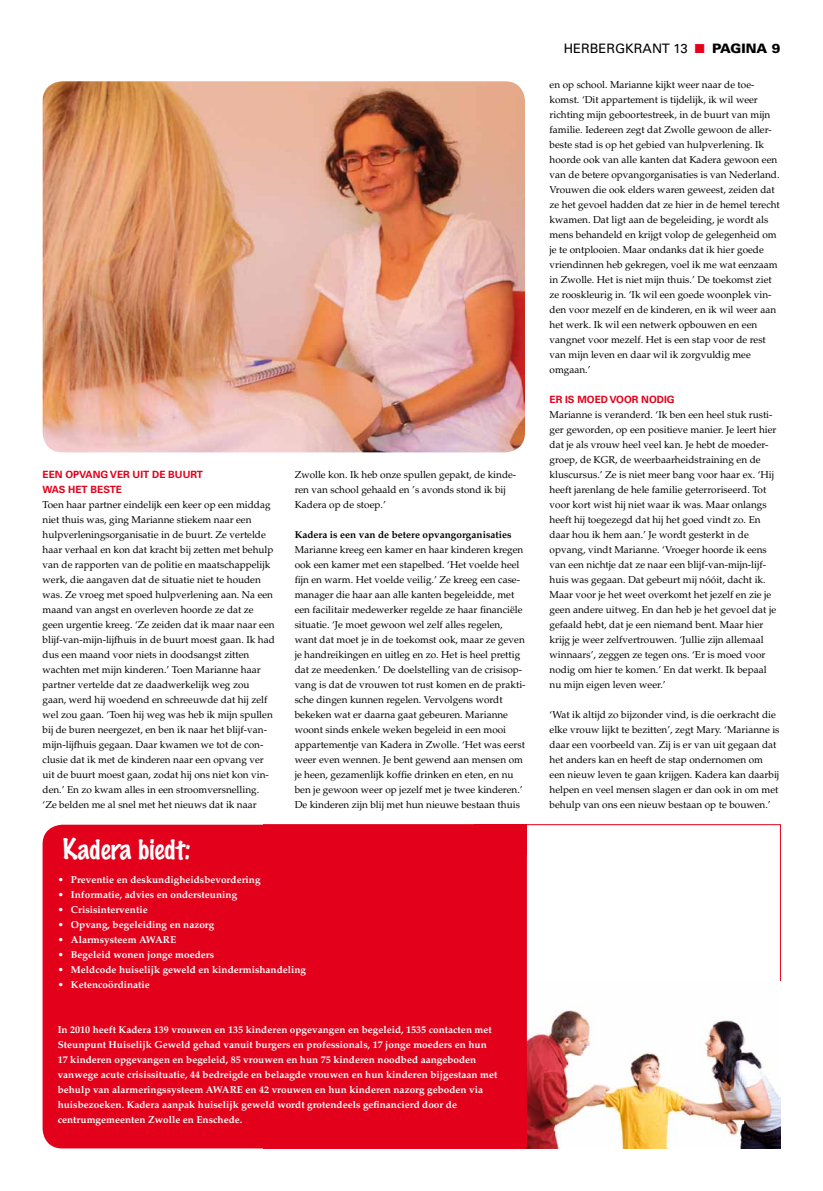
<style>
.page{position:relative;width:823px;height:1191px;background:#fff}
.page>*{position:absolute;margin:0;border:0;box-sizing:border-box;transform-origin:0 0}
.t1{font:100 26px "Marker Felt";color:#fff}
.t2{font:13px "Univers";color:#000}
.t3{font:10px/15px "Palatino";color:#000}
.t4{font:700 10px/15px "Palatino";color:#fff}
.t5{font:700 10px/15px "Univers";color:#e2001a}
.t6{font:700 10px "Palatino";color:#000}
.s1{color:#e2001a}
.s2{font-weight:900}
</style>
<div class="page">
<div style="left:263px;top:824px;width:517px;height:325px;background:#fff;border:1px solid #e2001a"></div>
<img style="left:43px;top:81px;width:481px;height:371px">
<img style="left:526px;top:981px;width:254px;height:167px">
<div style="left:43px;top:824px;width:483px;height:324px;background:#e2001a;border-radius:20px"></div>
<div style="left:481px;top:1121px;width:45px;height:27px;background:#e2001a"></div>
<div style="left:474px;top:824px;width:52px;height:31px;background:#e2001a"></div>
<p class="t5" style="left:43px;top:467px;width:162px">EEN OPVANG VER UIT DE BUURT<br>WAS HET BESTE</p>
<p class="t3" style="left:43px;top:497px;width:233px">Toen haar partner eindelijk een keer op een middag niet thuis was, ging Marianne stiekem naar een hulpverleningsorganisatie in de buurt. Ze vertelde haar verhaal en kon dat kracht bij zetten met behulp van de rapporten van de politie en maatschappelijk werk, die aangaven dat de situatie niet te houden was. Ze vroeg met spoed hulpverlening aan. Na een maand van angst en overleven hoorde ze dat ze geen urgentie kreeg. ‘Ze zeiden dat ik maar naar een blijf-van-mijn-lijfhuis in de buurt moest gaan. Ik had dus een maand voor niets in doodsangst zitten wachten met mijn kinderen.’ Toen Marianne haar partner vertelde dat ze daadwerkelijk weg zou gaan, werd hij woedend en schreeuwde dat hij zelf wel zou gaan. ‘Toen hij weg was heb ik mijn spullen bij de buren neergezet, en ben ik naar het blijf-van&shy;mijn-lijfhuis gegaan. Daar kwamen we tot de con&shy;clusie dat ik met de kinderen naar een opvang ver uit de buurt moest gaan, zodat hij ons niet kon vin&shy;den.’ En zo kwam alles in een stroomversnelling. ‘Ze belden me al snel met het nieuws dat ik naar</p>
<p class="t3" style="left:294px;top:467px;width:223px">Zwolle kon. Ik heb onze spullen gepakt, de kinde&shy;ren van school gehaald en ’s avonds stond ik bij<br>Kadera op de stoep.’</p>
<p class="t6" style="left:294px;top:528px;width:218px">Kadera is een van de betere opvangorganisaties</p>
<p class="t3" style="left:294px;top:542px;width:232px">Marianne kreeg een kamer en haar kinderen kregen ook een kamer met een stapelbed. ‘Het voelde heel fijn en warm. Het voelde veilig.’ Ze kreeg een case&shy;manager die haar aan alle kanten begeleidde, met een facilitair medewerker regelde ze haar financiële situatie. ‘Je moet gewoon wel zelf alles regelen, want dat moet je in de toekomst ook, maar ze geven je handreikingen en uitleg en zo. Het is heel prettig dat ze meedenken.’ De doelstelling van de crisisop&shy;vang is dat de vrouwen tot rust komen en de prakti&shy;sche dingen kunnen regelen. Vervolgens wordt bekeken wat er daarna gaat gebeuren. Marianne woont sinds enkele weken begeleid in een mooi appartementje van Kadera in Zwolle. ‘Het was eerst weer even wennen. Je bent gewend aan mensen om je heen, gezamenlijk koffie drinken en eten, en nu ben je gewoon weer op jezelf met je twee kinderen.’ De kinderen zijn blij met hun nieuwe bestaan thuis</p>
<h1 class="t1" style="left:63px;top:836px;width:129px">Kadera biedt:</h1>
<p class="t4" style="left:58px;top:872px;width:204px">• Preventie en deskundigheidsbevordering</p>
<p class="t4" style="left:58px;top:887px;width:181px">• Informatie, advies en ondersteuning</p>
<p class="t4" style="left:58px;top:902px;width:91px">• Crisisinterventie</p>
<p class="t4" style="left:58px;top:917px;width:158px">• Opvang, begeleiding en nazorg</p>
<p class="t4" style="left:58px;top:932px;width:120px">• Alarmsysteem AWARE</p>
<p class="t4" style="left:58px;top:947px;width:158px">• Begeleid wonen jonge moeders</p>
<p class="t4" style="left:58px;top:962px;width:250px">• Meldcode huiselijk geweld en kindermishandeling</p>
<p class="t4" style="left:58px;top:977px;width:94px">• Ketencoördinatie</p>
<p class="t4" style="left:58px;top:1022px;width:441px">In 2010 heeft Kadera 139 vrouwen en 135 kinderen opgevangen en begeleid, 1535 contacten met Steunpunt Huiselijk Geweld gehad vanuit burgers en professionals, 17 jonge moeders en hun 17 kinderen opgevangen en begeleid, 85 vrouwen en hun 75 kinderen noodbed aangeboden vanwege acute crisissituatie, 44 bedreigde en belaagde vrouwen en hun kinderen bijgestaan met behulp van alarmeringssysteem AWARE en 42 vrouwen en hun kinderen nazorg geboden via huisbezoeken. Kadera aanpak huiselijk geweld wordt grotendeels gefinancierd door de centrumgemeenten Zwolle en Enschede.</p>
<h2 class="t2" style="left:563px;top:41px;width:218px">HERBERGKRANT 13 <span class="s1">■</span> <span class="s2">PAGINA 9</span></h2>
<p class="t3" style="left:549px;top:77px;width:232px">en op school. Marianne kijkt weer naar de toe&shy;komst. ‘Dit appartement is tijdelijk, ik wil weer richting mijn geboortestreek, in de buurt van mijn familie. Iedereen zegt dat Zwolle gewoon de aller&shy;beste stad is op het gebied van hulpverlening. Ik hoorde ook van alle kanten dat Kadera gewoon een van de betere opvangorganisaties is van Nederland.<br>Vrouwen die ook elders waren geweest, zeiden dat ze het gevoel hadden dat ze hier in de hemel terecht kwamen. Dat ligt aan de begeleiding, je wordt als mens behandeld en krijgt volop de gelegenheid om je te ontplooien. Maar ondanks dat ik hier goede vriendinnen heb gekregen, voel ik me wat eenzaam in Zwolle. Het is niet mijn thuis.’ De toekomst ziet ze rooskleurig in. ‘Ik wil een goede woonplek vin&shy;den voor mezelf en de kinderen, en ik wil weer aan het werk. Ik wil een netwerk opbouwen en een vangnet voor mezelf. Het is een stap voor de rest van mijn leven en daar wil ik zorgvuldig mee omgaan.’</p>
<p class="t5" style="left:549px;top:392px;width:69px">ER IS MOED VOOR</p>
<p class="t5" style="left:641px;top:392px;width:9px">NOD</p>
<p class="t5" style="left:663px;top:392px;width:12px">IG</p>
<p class="t3" style="left:549px;top:407px;width:228px">Marianne is veranderd. ‘Ik ben een heel stuk rusti&shy;ger geworden, op een positieve manier. Je leert hier dat je als vrouw heel veel kan. Je hebt de moeder&shy;groep, de KGR, de weerbaarheidstraining en de kluscursus.’ Ze is niet meer bang voor haar ex. ‘Hij heeft jarenlang de hele familie geterroriseerd. Tot voor kort wist hij niet waar ik was. Maar onlangs heeft hij toegezegd dat hij het goed vindt zo. En daar hou ik hem aan.’ Je wordt gesterkt in de opvang, vindt Marianne. ‘Vroeger hoorde ik eens van een nichtje dat ze naar een blijf-van-mijn-lijf&shy;huis was gegaan. Dat gebeurt mij nóóit, dacht ik.<br>Maar voor je het weet overkomt het jezelf en zie je geen andere uitweg. En dan heb je het gevoel dat je gefaald hebt, dat je een niemand bent. Maar hier krijg je weer zelfvertrouwen. ‘Jullie zijn allemaal winnaars’, zeggen ze tegen ons. ‘Er is moed voor nodig om hier te komen.’ En dat werkt. Ik bepaal nu mijn eigen leven weer.’</p>
<p class="t3" style="left:549px;top:707px;width:231px">‘Wat ik altijd zo bijzonder vind, is die oerkracht die elke vrouw lijkt te bezitten’, zegt Mary. ‘Marianne is daar een voorbeeld van. Zij is er van uit gegaan dat het anders kan en heeft de stap ondernomen om een nieuw leven te gaan krijgen. Kadera kan daarbij helpen en veel mensen slagen er dan ook in om met behulp van ons een nieuw bestaan op te bouwen.’</p>
</div>
